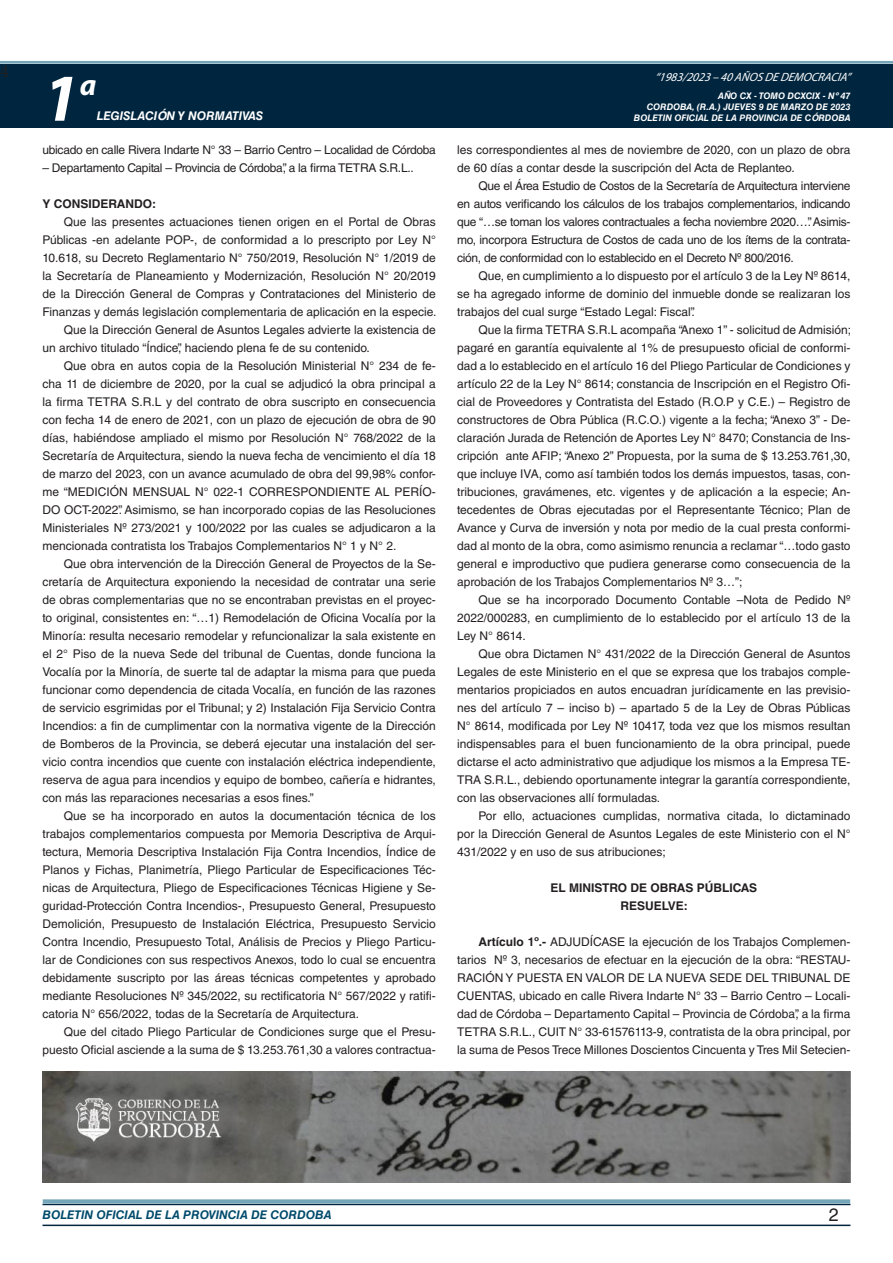
<style>
.page{position:relative;width:893px;height:1263px;background:#fff}
.page>*{position:absolute;margin:0;border:0;box-sizing:border-box;transform-origin:0 0}
.t1{font:italic 700 67.5px "Myriad Pro";color:#fff}
.t2{font:italic 700 30px "Myriad Pro";color:#fff}
.t3{font:18px "Minion Pro";color:#231f20}
.t4{font:18px "Helvetica LT Std";color:#231f20}
.TEXTO_BASE{font:12px/18px "Helvetica LT Std";color:#231f20;text-align:justify}
.TEXTO_BASE-2{font:12px "Helvetica LT Std";letter-spacing:-.025em;color:#231f20}
.t5{font:italic 700 12px "Helvetica LT Std";color:#004b6c}
.RESUELVE{font:700 12px "Helvetica LT Std";color:#231f20}
.t6{font:italic 12px "Myriad Pro";color:#fff}
.t7{font:italic 700 12px "Helvetica LT Std";color:#fff}
.TEXTO_BASE-3{font:700 12px "Helvetica LT Std";color:#231f20}
.t8{font:italic 700 9px/10.8px "Helvetica LT Std";color:#fff;text-align:right}
.s1{font-weight:700}
</style>
<div class="page">
<div style="left:0;top:61px;width:893px;height:6px;background:#fff;opacity:.75"></div>
<div style="left:0;top:64px;width:893px;height:64px;background:#00263f"></div>
<hr style="left:43px;top:1224px;width:807px;height:2px;background:#00263f">
<div style="left:42px;top:1198px;width:809px;height:8px;background:#fff;opacity:.75"></div>
<img style="left:42px;top:1072px;width:809px;height:111px">
<h3 class="t3" style="left:0;top:59px;width:10px">4</h3>
<h1 class="t1" style="left:43px;top:54px;width:38px">1</h1>
<h2 class="t2" style="left:80px;top:66px;width:18px">a</h2>
<p class="t7" style="left:97px;top:109px;width:168px">LEGISLACIÓN Y NORMATIVAS</p>
<p class="TEXTO_BASE-2" style="left:43px;top:143px;width:395px">ubicado en calle Rivera Indarte N° 33 – Barrio Centro – Localidad de Córdoba</p>
<p class="TEXTO_BASE-2" style="left:43px;top:161px;width:373px">– Departamento Capital – Provincia de Córdoba”, a la firma TETRA S.R.L..</p>
<p class="TEXTO_BASE-3" style="left:43px;top:196px;width:115px">Y CONSIDERANDO:</p>
<p class="TEXTO_BASE" style="left:43px;top:213px;width:396px;text-indent:21px">Que las presentes actuaciones tienen origen en el Portal de Obras Públicas -en adelante POP-, de conformidad a lo prescripto por Ley N° 10.618, su Decreto Reglamentario N° 750/2019, Resolución N° 1/2019 de la Secretaría de Planeamiento y Modernización, Resolución N° 20/2019 de la Dirección General de Compras y Contrataciones del Ministerio de Finanzas y demás legislación complementaria de aplicación en la especie.</p>
<p class="TEXTO_BASE" style="left:43px;top:321px;width:395px;text-indent:21px">Que la Dirección General de Asuntos Legales advierte la existencia de un archivo titulado “Índice”, haciendo plena fe de su contenido.</p>
<p class="TEXTO_BASE" style="left:43px;top:357px;width:395px;text-indent:21px">Que obra en autos copia de la Resolución Ministerial N° 234 de fe&shy;cha 11 de diciembre de 2020, por la cual se adjudicó la obra principal a la firma TETRA S.R.L y del contrato de obra suscripto en consecuencia con fecha 14 de enero de 2021, con un plazo de ejecución de obra de 90 días, habiéndose ampliado el mismo por Resolución N° 768/2022 de la Secretaría de Arquitectura, siendo la nueva fecha de vencimiento el día 18 de marzo del 2023, con un avance acumulado de obra del 99,98% confor&shy;me “MEDICIÓN MENSUAL N° 022-1 CORRESPONDIENTE AL PERÍO-DO OCT-2022”. Asimismo, se han incorporado copias de las Resoluciones Ministeriales Nº 273/2021 y 100/2022 por las cuales se adjudicaron a la mencionada contratista los Trabajos Complementarios N° 1 y N° 2.</p>
<p class="TEXTO_BASE" style="left:43px;top:555px;width:395px;text-indent:21px">Que obra intervención de la Dirección General de Proyectos de la Se&shy;cretaría de Arquitectura exponiendo la necesidad de contratar una serie de obras complementarias que no se encontraban previstas en el proyec&shy;to original, consistentes en: “…1) Remodelación de Oficina Vocalía por la Minoría: resulta necesario remodelar y refuncionalizar la sala existente en el 2° Piso de la nueva Sede del tribunal de Cuentas, donde funciona la Vocalía por la Minoría, de suerte tal de adaptar la misma para que pueda funcionar como dependencia de citada Vocalía, en función de las razones de servicio esgrimidas por el Tribunal; y 2) Instalación Fija Servicio Contra Incendios: a fin de cumplimentar con la normativa vigente de la Dirección de Bomberos de la Provincia, se deberá ejecutar una instalación del ser&shy;vicio contra incendios que cuente con instalación eléctrica independiente, reserva de agua para incendios y equipo de bombeo, cañería e hidrantes, con más las reparaciones necesarias a esos fines.”</p>
<p class="TEXTO_BASE" style="left:43px;top:807px;width:395px;text-indent:21px">Que se ha incorporado en autos la documentación técnica de los trabajos complementarios compuesta por Memoria Descriptiva de Arqui&shy;tectura, Memoria Descriptiva Instalación Fija Contra Incendios, Índice de Planos y Fichas, Planimetría, Pliego Particular de Especificaciones Téc&shy;nicas de Arquitectura, Pliego de Especificaciones Técnicas Higiene y Se&shy;guridad-Protección Contra Incendios-, Presupuesto General, Presupuesto Demolición, Presupuesto de Instalación Eléctrica, Presupuesto Servicio Contra Incendio, Presupuesto Total, Análisis de Precios y Pliego Particu&shy;lar de Condiciones con sus respectivos Anexos, todo lo cual se encuentra debidamente suscripto por las áreas técnicas competentes y aprobado mediante Resoluciones Nº 345/2022, su rectificatoria N° 567/2022 y ratifi&shy;catoria N° 656/2022, todas de la Secretaría de Arquitectura.</p>
<p class="TEXTO_BASE" style="left:43px;top:1023px;width:395px;text-align:right">Que del citado Pliego Particular de Condiciones surge que el Presu&shy;puesto Oficial asciende a la suma de $ 13.253.761,30 a valores contractua-</p>
<p class="t6" style="left:655px;top:70px;width:197px">“ 1983/2023 – 40 AÑOS DE DEMOCRACIA”</p>
<p class="t8" style="left:634px;top:91px;width:218px">AÑO CX - TOMO DCXCIX - Nº 47<br>CORDOBA, (R.A.) JUEVES 9 DE MARZO DE 2023<br>BOLETIN OFICIAL DE LA PROVINCIA DE CÓRDOBA</p>
<p class="TEXTO_BASE" style="left:457px;top:141px;width:395px">les correspondientes al mes de noviembre de 2020, con un plazo de obra de 60 días a contar desde la suscripción del Acta de Replanteo.</p>
<p class="TEXTO_BASE" style="left:457px;top:177px;width:395px;text-indent:21px">Que el Área Estudio de Costos de la Secretaría de Arquitectura interviene en autos verificando los cálculos de los trabajos complementarios, indicando que “…se toman los valores contractuales a fecha noviembre 2020…”. Asimis&shy;mo, incorpora Estructura de Costos de cada uno de los ítems de la contrata&shy;ción, de conformidad con lo establecido en el Decreto Nº 800/2016.</p>
<p class="TEXTO_BASE" style="left:457px;top:267px;width:395px;text-indent:21px">Que, en cumplimiento a lo dispuesto por el artículo 3 de la Ley Nº 8614, se ha agregado informe de dominio del inmueble donde se realizaran los trabajos del cual surge “Estado Legal: Fiscal”.</p>
<p class="TEXTO_BASE" style="left:457px;top:321px;width:395px;text-indent:21px">Que la firma TETRA S.R.L acompaña “Anexo 1” - solicitud de Admisión; pagaré en garantía equivalente al 1% de presupuesto oficial de conformi&shy;dad a lo establecido en el artículo 16 del Pliego Particular de Condiciones y artículo 22 de la Ley N° 8614; constancia de Inscripción en el Registro Ofi&shy;cial de Proveedores y Contratista del Estado (R.O.P y C.E.) – Registro de constructores de Obra Pública (R.C.O.) vigente a la fecha; “Anexo 3” - De&shy;claración Jurada de Retención de Aportes Ley N° 8470; Constancia de Ins&shy;cripción ante AFIP; “Anexo 2” Propuesta, por la suma de $ 13.253.761,30, que incluye IVA, como así también todos los demás impuestos, tasas, con&shy;tribuciones, gravámenes, etc. vigentes y de aplicación a la especie; An&shy;tecedentes de Obras ejecutadas por el Representante Técnico; Plan de Avance y Curva de inversión y nota por medio de la cual presta conformi&shy;dad al monto de la obra, como asimismo renuncia a reclamar “…todo gasto general e improductivo que pudiera generarse como consecuencia de la aprobación de los Trabajos Complementarios Nº 3…”;</p>
<p class="TEXTO_BASE" style="left:457px;top:591px;width:395px;text-indent:21px">Que se ha incorporado Documento Contable –Nota de Pedido Nº 2022/000283, en cumplimiento de lo establecido por el artículo 13 de la Ley N° 8614.</p>
<p class="TEXTO_BASE" style="left:457px;top:645px;width:395px;text-indent:21px">Que obra Dictamen N° 431/2022 de la Dirección General de Asuntos Legales de este Ministerio en el que se expresa que los trabajos comple&shy;mentarios propiciados en autos encuadran jurídicamente en las previsio&shy;nes del artículo 7 – inciso b) – apartado 5 de la Ley de Obras Públicas N° 8614, modificada por Ley Nº 10417, toda vez que los mismos resultan indispensables para el buen funcionamiento de la obra principal, puede dictarse el acto administrativo que adjudique los mismos a la Empresa TE-TRA S.R.L., debiendo oportunamente integrar la garantía correspondiente, con las observaciones allí formuladas.</p>
<p class="TEXTO_BASE" style="left:457px;top:807px;width:395px;text-indent:21px">Por ello, actuaciones cumplidas, normativa citada, lo dictaminado por la Dirección General de Asuntos Legales de este Ministerio con el N° 431/2022 y en uso de sus atribuciones;</p>
<p class="RESUELVE" style="left:550px;top:880px;width:208px">EL MINISTRO DE OBRAS PÚBLICAS</p>
<p class="RESUELVE" style="left:620px;top:898px;width:69px">RESUELVE:</p>
<p class="TEXTO_BASE" style="left:457px;top:933px;width:395px;text-indent:21px"><span class="s1">Artículo 1º.-</span> ADJUDÍCASE la ejecución de los Trabajos Complemen&shy;tarios Nº 3, necesarios de efectuar en la ejecución de la obra: “RESTAU-RACIÓN Y PUESTA EN VALOR DE LA NUEVA SEDE DEL TRIBUNAL DE CUENTAS, ubicado en calle Rivera Indarte N° 33 – Barrio Centro – Locali&shy;dad de Córdoba – Departamento Capital – Provincia de Córdoba”, a la firma TETRA S.R.L., CUIT N° 33-61576113-9, contratista de la obra principal, por la suma de Pesos Trece Millones Doscientos Cincuenta y Tres Mil Setecien-</p>
<p class="t5" style="left:43px;top:1208px;width:290px">BOLETIN OFICIAL DE LA PROVINCIA DE CORDOBA</p>
<p class="t4" style="left:829px;top:1204px;width:12px">2</p>
</div>
